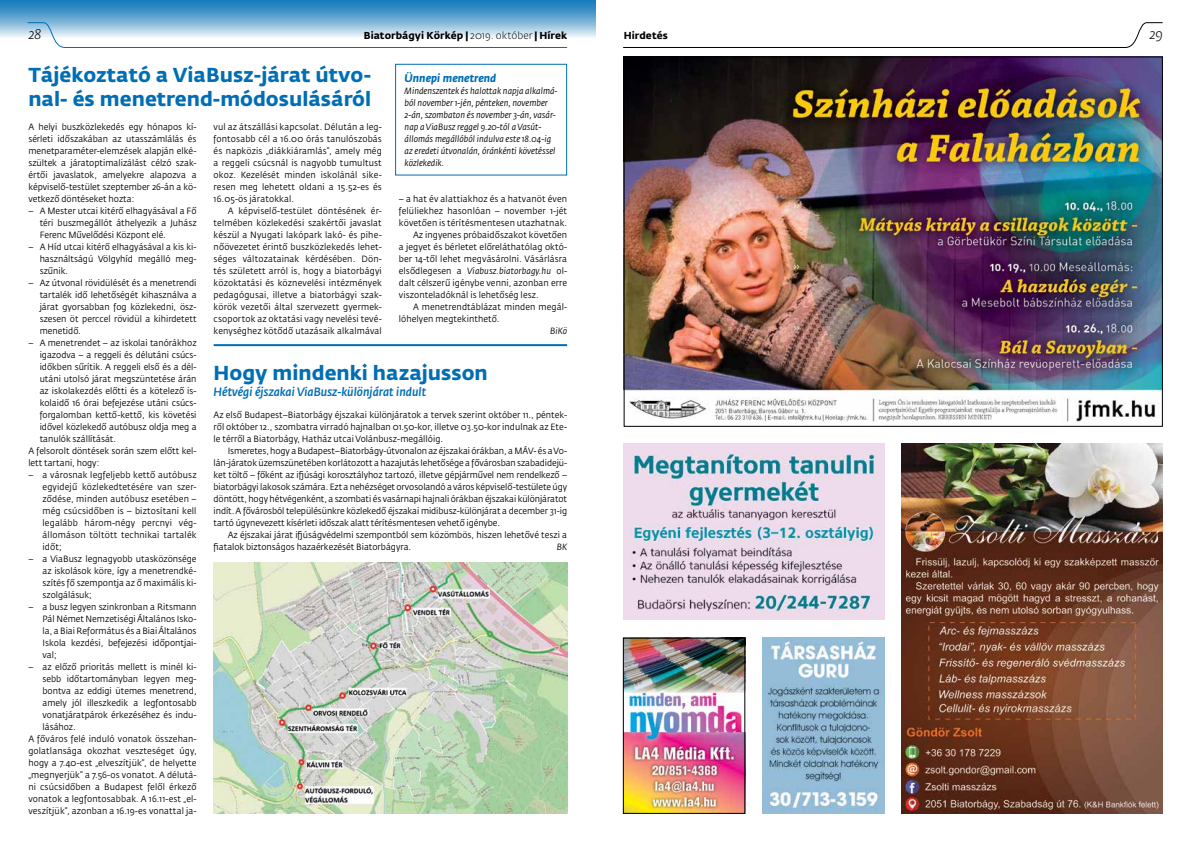
<style>
.page{position:relative;width:1191px;height:842px;background:#fff}
.page>*{position:absolute;margin:0;border:0;box-sizing:border-box;transform-origin:0 0}
.t1{font:700 20px/24px "Fedra Sans Std";color:#006eb4}
.t2{font:italic 300 14px "Fedra Sans Std";color:#000}
.t3{font:italic 500 12px "Fedra Sans Std";color:#006eb4;scale:.95 1}
.t4{font:italic 700 11px "Fedra Sans Std";color:#006eb4}
.t5{font:700 10px "Fedra Sans Std";letter-spacing:.005em;color:#000}
.t6{font:9px/12px "Fedra Sans Std";color:#000;text-align:justify;scale:.95 1}
.t7{font:italic 9px/12px "Fedra Sans Std";color:#000;scale:.95 1}
.s1{font-weight:300}
.s2{font-style:normal}
</style>
<div class="page">
<svg style="left:0;top:0;width:595px;height:37px"></svg>
<svg style="left:27px;top:22px;width:541px;height:26px"></svg>
<svg style="left:623px;top:22px;width:540px;height:26px"></svg>
<img style="left:624px;top:444px;width:260px;height:175px">
<img style="left:901px;top:444px;width:261px;height:370px">
<img style="left:625px;top:640px;width:118px;height:172px">
<div style="left:623px;top:638px;width:122px;height:176px;border:1px solid #000"></div>
<img style="left:762px;top:638px;width:122px;height:176px">
<img style="left:626px;top:59px;width:534px;height:363px">
<img style="left:214px;top:563px;width:353px;height:251px">
<hr style="left:214px;top:344px;width:353px;height:2px;background:#006eb4">
<div style="left:395px;top:64px;width:172px;height:112px;border:1px solid #006eb4"></div>
<h2 class="t2" style="left:28px;top:26px;width:15px">28</h2>
<p class="t5" style="left:364px;top:30px;width:205px">Biatorbágyi Körkép | <span class="s1">2019. október</span> | Hírek</p>
<p class="t5" style="left:624px;top:30px;width:46px">Hirdetés</p>
<h2 class="t2" style="left:1149px;top:26px;width:15px">29</h2>
<h1 class="t1" style="left:28px;top:63px;width:344px">Tájékoztató a ViaBusz-járat útvo&shy;nal- és menetrend-módosulásáról</h1>
<p class="t6" style="left:28px;top:121px;width:179px">A helyi buszközlekedés egy hónapos kí&shy;sérleti időszakában az utasszámlálás és menetparaméter-elemzések alapján elké&shy;szültek a járatoptimalizálást célzó szak&shy;értői javaslatok, amelyekre alapozva a képviselő-testület szeptember 26-án a kö&shy;vetkező döntéseket hozta:</p>
<p class="t6" style="left:40px;top:205px;width:167px;text-indent:-11px">– A Mester utcai kitérő elhagyásával a Fő téri buszmegállót áthelyezik a Juhász Ferenc Művelődési Központ elé.</p>
<p class="t6" style="left:40px;top:241px;width:167px;text-indent:-11px">– A Híd utcai kitérő elhagyásával a kis ki&shy;használtságú Völgyhíd megálló meg&shy;szűnik.</p>
<p class="t6" style="left:40px;top:277px;width:167px;text-indent:-11px">– Az útvonal rövidülését és a menetrendi tartalék idő lehetőségét kihasználva a járat gyorsabban fog közlekedni, ös - szesen öt perccel rövidül a kihirdetett menetidő.</p>
<p class="t6" style="left:28px;top:337px;width:179px">– A menetrendet – az iskolai tanórákhoz</p>
<p class="t6" style="left:40px;top:349px;width:167px">igazodva – a reggeli és délutáni csúcs-</p>
<p class="t6" style="left:40px;top:361px;width:167px">időkben sűrítik. A reggeli első és a dél-</p>
<p class="t6" style="left:40px;top:373px;width:167px">utáni utolsó járat megszüntetése árán</p>
<p class="t6" style="left:40px;top:385px;width:167px">az iskolakezdés előtti és a kötelező is-</p>
<p class="t6" style="left:40px;top:397px;width:167px">kolaidő 16 órai befejezése utáni csúcs-</p>
<p class="t6" style="left:40px;top:409px;width:167px">forgalomban kettő-kettő, kis követési</p>
<p class="t6" style="left:40px;top:421px;width:167px">idővel közlekedő autóbusz oldja meg a</p>
<p class="t6" style="left:40px;top:433px;width:82px">tanulók szállítását.</p>
<p class="t6" style="left:28px;top:445px;width:179px">A felsorolt döntések során szem előtt kel-</p>
<p class="t6" style="left:28px;top:457px;width:76px">lett tartani, hogy:</p>
<p class="t6" style="left:43px;top:469px;width:164px;text-indent:-14px">– a városnak legfeljebb kettő autóbusz egyidejű közlekedtetésére van szer&shy;ződése, minden autóbusz esetében – még csúcsidőben is – biztosítani kell legalább három-négy percnyi vég&shy;állomáson töltött technikai tartalék időt;</p>
<p class="t6" style="left:43px;top:553px;width:164px;text-indent:-14px">– a ViaBusz legnagyobb utasközönsége az iskolások köre, így a menetrendké&shy;szítés fő szempontja az ő maximális ki&shy;szolgálásuk;</p>
<p class="t6" style="left:43px;top:601px;width:164px;text-indent:-14px">– a busz legyen szinkronban a Ritsmann Pál Német Nemzetiségi Általános Isko&shy;la, a Biai Református és a Biai Általános Iskola kezdési, befejezési időpontjai&shy;val;</p>
<p class="t6" style="left:28px;top:661px;width:179px">– az előző prioritás mellett is minél ki-</p>
<p class="t6" style="left:43px;top:673px;width:164px">sebb időtartományban legyen meg-</p>
<p class="t6" style="left:43px;top:685px;width:164px">bontva az eddigi ütemes menetrend,</p>
<p class="t6" style="left:43px;top:697px;width:164px">amely jól illeszkedik a legfontosabb</p>
<p class="t6" style="left:43px;top:709px;width:164px">vonatjáratpárok érkezéséhez és indu-</p>
<p class="t6" style="left:43px;top:721px;width:37px">lásához.</p>
<p class="t6" style="left:28px;top:733px;width:179px">A főváros felé induló vonatok összehan-</p>
<p class="t6" style="left:28px;top:745px;width:179px">golatlansága okozhat veszteséget úgy,</p>
<p class="t6" style="left:28px;top:757px;width:179px">hogy a 7.40-est „elveszítjük”, de helyette</p>
<p class="t6" style="left:28px;top:769px;width:179px">„megnyerjük” a 7.56-os vonatot. A délutá-</p>
<p class="t6" style="left:28px;top:781px;width:179px">ni csúcsidőben a Budapest felől érkező</p>
<p class="t6" style="left:28px;top:793px;width:179px">vonatok a legfontosabbak. A 16.11-est „el-</p>
<p class="t6" style="left:28px;top:805px;width:179px">veszítjük”, azonban a 16.19-es vonattal ja-</p>
<p class="t4" style="left:404px;top:71px;width:93px">Ünnepi menetrend</p>
<p class="t7" style="left:404px;top:85px;width:163px">Mindenszentek és halottak napja alkalmá&shy;ból november 1-jén, pénteken, november 2-án, szombaton és november 3-án, vasár&shy;nap a ViaBusz reggel 9.20-tól a Vasút&shy;állomás megállóból indulva este 18.04-ig az eredeti útvonalán, óránkénti követéssel közlekedik.</p>
<p class="t6" style="left:214px;top:121px;width:179px">vul az átszállási kapcsolat. Délután a leg&shy;fontosabb cél a 16.00 órás tanulószobás és napközis „diákkiáramlás”, amely még a reggeli csúcsnál is nagyobb tumultust okoz. Kezelését minden iskolánál sike&shy;resen meg lehetett oldani a 15.52-es és 16.05-ös járatokkal.</p>
<p class="t6" style="left:214px;top:205px;width:179px;text-indent:14px">A képviselő-testület döntésének ér&shy;telmében közlekedési szakértői javaslat készül a Nyugati lakópark lakó- és pihe&shy;nőövezetet érintő buszközlekedés lehet&shy;séges változatainak kérdésében. Dön&shy;tés született arról is, hogy a biatorbágyi közoktatási és köznevelési intézmények pedagógusai, illetve a biatorbágyi szak&shy;körök vezetői által szervezett gyermek&shy;csoportok az oktatási vagy nevelési tevé&shy;kenységhez kötődő utazásaik alkalmával</p>
<p class="t6" style="left:399px;top:193px;width:179px">– a hat év alattiakhoz és a hatvanöt éven</p>
<p class="t6" style="left:399px;top:205px;width:179px">felüliekhez hasonlóan – november 1-jét</p>
<p class="t6" style="left:399px;top:217px;width:179px">követően is térítésmentesen utazhatnak.</p>
<p class="t6" style="left:413px;top:229px;width:164px">Az ingyenes próbaidőszakot követően</p>
<p class="t6" style="left:399px;top:241px;width:179px">a jegyet és bérletet előreláthatólag októ-</p>
<p class="t6" style="left:399px;top:253px;width:179px">ber 14-től lehet megvásárolni. Vásárlásra</p>
<p class="t7" style="left:399px;top:265px;width:179px"><span class="s2">elsődlegesen a</span> Viabusz.biatorbagy.hu <span class="s2">ol-</span></p>
<p class="t6" style="left:399px;top:277px;width:179px">dalt célszerű igénybe venni, azonban erre</p>
<p class="t6" style="left:399px;top:289px;width:149px">viszonteladóknál is lehetőség lesz.</p>
<p class="t6" style="left:413px;top:301px;width:164px">A menetrendtáblázat minden megál-</p>
<p class="t6" style="left:399px;top:313px;width:107px">lóhelyen megtekinthető.</p>
<p class="t7" style="left:550px;top:325px;width:19px">BiKö</p>
<h1 class="t1" style="left:214px;top:361px;width:276px">Hogy mindenki hazajusson</h1>
<h3 class="t3" style="left:214px;top:384px;width:225px">Hétvégi éjszakai ViaBusz-különjárat indult</h3>
<p class="t6" style="left:214px;top:409px;width:373px">Az első Budapest–Biatorbágy éjszakai különjáratok a tervek szerint október 11., péntek&shy;ről október 12., szombatra virradó hajnalban 01.50-kor, illetve 03.50-kor indulnak az Ete&shy;le térről a Biatorbágy, Hatház utcai Volánbusz-megállóig.</p>
<p class="t6" style="left:214px;top:445px;width:374px;text-indent:14px">Ismeretes, hogy a Budapest–Biatorbágy-útvonalon az éjszakai órákban, a MÁV- és a Vo&shy;lán-járatok üzemszünetében korlátozott a hazajutás lehetősége a fővárosban szabadidejü&shy;ket töltő – főként az ifjúsági korosztályhoz tartozó, illetve gépjárművel nem rendelkező – biatorbágyi lakosok számára. Ezt a nehézséget orvosolandó a város képviselő-testülete úgy döntött, hogy hétvégenként, a szombati és vasárnapi hajnali órákban éjszakai különjáratot indít. A fővárosból településünkre közlekedő éjszakai midibusz-különjárat a december 31-ig tartó úgynevezett kísérleti időszak alatt térítésmentesen vehető igénybe.</p>
<p class="t6" style="left:214px;top:529px;width:373px;text-indent:14px">Az éjszakai járat ifjúságvédelmi szempontból sem közömbös, hiszen lehetővé teszi a fiatalok biztonságos hazaérkezését Biatorbágyra.</p>
<p class="t7" style="left:557px;top:541px;width:12px">BK</p>
</div>
